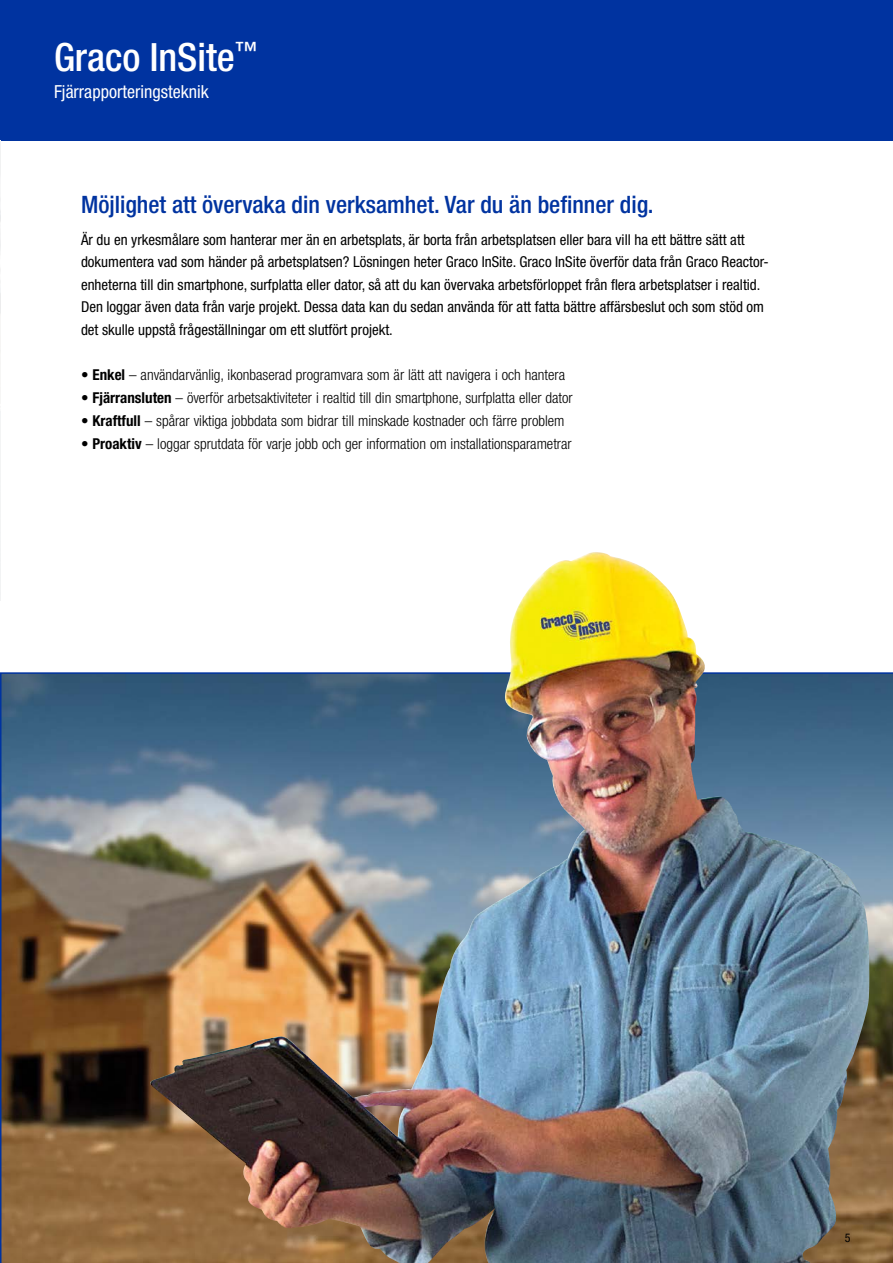
<style>
.page{position:relative;width:893px;height:1263px;background:#fff}
.page>*{position:absolute;margin:0;border:0;box-sizing:border-box;transform-origin:0 0}
.t1{font:500 condensed 39px "Helvetica Neue LT Std";color:#fff}
.t2{font:500 condensed 24px "Helvetica Neue LT Std";color:#0033a0}
.t3{font:condensed 18px "Helvetica Neue LT Std";color:#fff}
.t4{font:condensed 15px/22.5px "Helvetica Neue LT Std";color:#000}
.t5{font:300 condensed 15px "Helvetica Neue LT Std";color:#000}
.t6{font:condensed 12px "Helvetica Neue LT Std";color:#000}
.s1{font-weight:700}
</style>
<div class="page">
<div style="left:0;top:0;width:893px;height:140px;background:#0033a0"></div>
<svg style="left:0;top:140px;width:1px;height:461px"></svg>
<svg style="left:0;top:672px;width:893px;height:591px;background:#696054"></svg>
<img style="left:150px;top:552px;width:719px;height:711px">
<h1 class="t1" style="left:54px;top:34px;width:205px">Graco InSite<sup>™</sup></h1>
<p class="t3" style="left:54px;top:81px;width:156px">Fjärrapporteringsteknik</p>
<h2 class="t2" style="left:81px;top:190px;width:574px">Möjlighet att övervaka din verksamhet. Var du än befinner dig.</h2>
<p class="t4" style="left:81px;top:228px;width:689px">Är du en yrkesmålare som hanterar mer än en arbetsplats, är borta från arbetsplatsen eller bara vill ha ett bättre sätt att dokumentera vad som händer på arbetsplatsen? Lösningen heter Graco InSite. Graco InSite överför data från Graco Reactor&shy;enheterna till din smartphone, surfplatta eller dator, så att du kan övervaka arbetsförloppet från flera arbetsplatser i realtid.<br>Den loggar även data från varje projekt. Dessa data kan du sedan använda för att fatta bättre affärsbeslut och som stöd om det skulle uppstå frågeställningar om ett slutfört projekt.</p>
<p class="t5" style="left:81px;top:366px;width:486px">• <span class="s1">Enkel</span> – användarvänlig, ikonbaserad programvara som är lätt att navigera i och hantera</p>
<p class="t5" style="left:81px;top:389px;width:493px">• <span class="s1">Fjärransluten</span> – överför arbetsaktiviteter i realtid till din smartphone, surfplatta eller dator</p>
<p class="t5" style="left:81px;top:412px;width:485px">• <span class="s1">Kraftfull</span> – spårar viktiga jobbdata som bidrar till minskade kostnader och färre problem</p>
<p class="t5" style="left:81px;top:435px;width:492px">• <span class="s1">Proaktiv</span> – loggar sprutdata för varje jobb och ger information om installationsparametrar</p>
<p class="t6" style="left:845px;top:1230px;width:7px">5</p>
</div>
